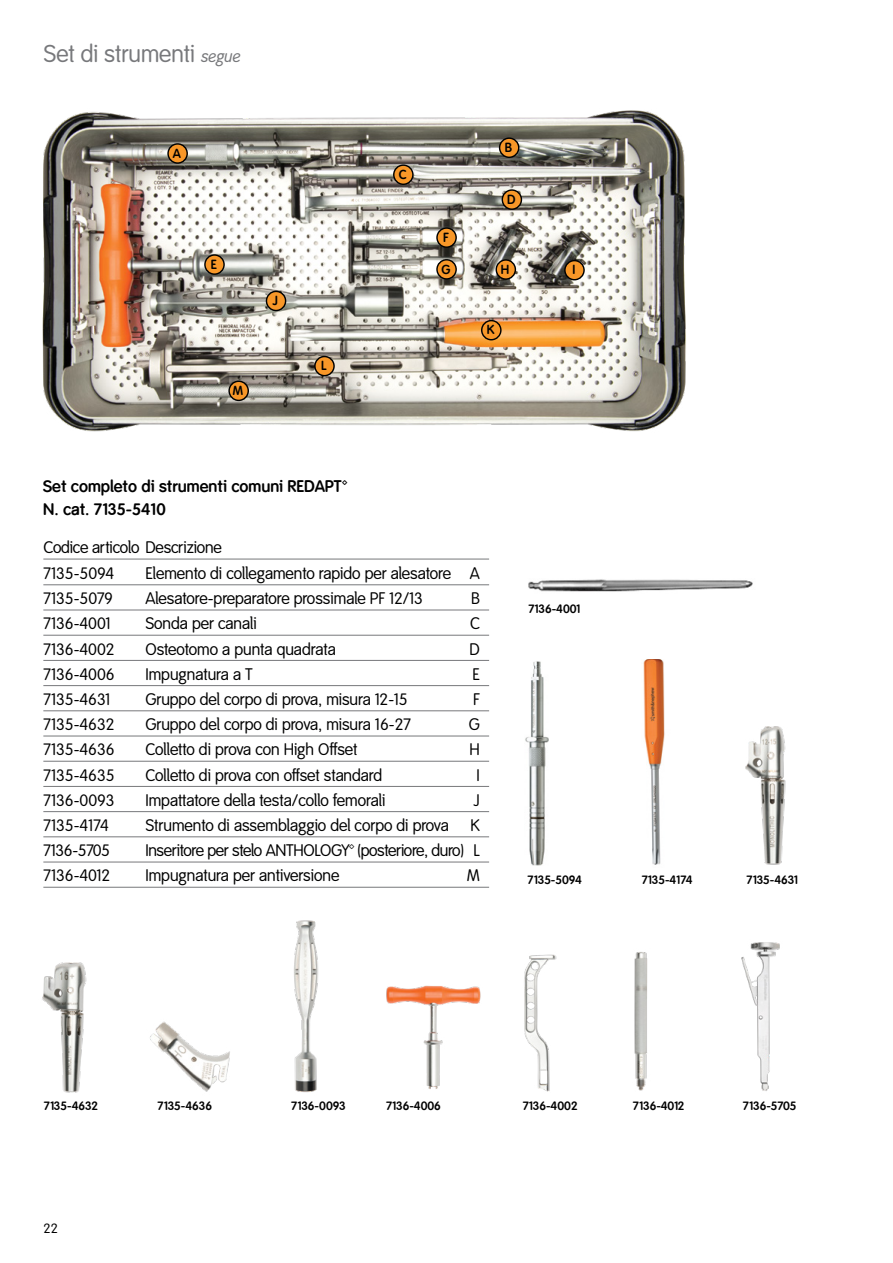
<style>
.page{position:relative;width:893px;height:1263px;background:#fff}
.page>*{position:absolute;margin:0;border:0;box-sizing:border-box;transform-origin:0 0}
.t1{font:24px "Smith&Nephew";color:#77787b}
.t2{font:16.5px/25.8px "Smith&Nephew";color:#000}
.t3{font:700 16.5px/22.8px "Smith&Nephew";color:#000}
.t4{font:16.5px "Smith&Nephew";letter-spacing:-.02em;color:#000}
.t5{font:16.5px "Smith&Nephew";letter-spacing:-.035em;color:#000}
.t6{font:13.5px "Smith&Nephew";color:#000}
.t7{font:700 12.9px "Smith&Nephew";color:#000}
.t8{font:700 12px "Smith&Nephew";color:#000}
.s1{font-style:italic;font-size:16.5px}
</style>
<div class="page">
<hr style="left:43px;top:559px;width:446px;height:1px;background:#77787b">
<hr style="left:43px;top:584px;width:446px;height:1px;background:#77787b">
<hr style="left:43px;top:610px;width:446px;height:1px;background:#77787b">
<hr style="left:43px;top:635px;width:446px;height:1px;background:#77787b">
<hr style="left:43px;top:660px;width:446px;height:1px;background:#77787b">
<hr style="left:43px;top:685px;width:446px;height:1px;background:#77787b">
<hr style="left:43px;top:710px;width:446px;height:1px;background:#77787b">
<hr style="left:43px;top:736px;width:446px;height:1px;background:#77787b">
<hr style="left:43px;top:761px;width:446px;height:1px;background:#77787b">
<hr style="left:43px;top:786px;width:446px;height:1px;background:#77787b">
<hr style="left:43px;top:811px;width:446px;height:1px;background:#77787b">
<hr style="left:43px;top:836px;width:446px;height:1px;background:#77787b">
<hr style="left:43px;top:862px;width:446px;height:1px;background:#77787b">
<hr style="left:43px;top:887px;width:446px;height:1px;background:#77787b">
<img style="left:42px;top:110px;width:644px;height:322px">
<svg style="left:168px;top:144px;width:19px;height:19px"></svg>
<div style="left:167px;top:143px;width:21px;height:21px;border:1px solid #000;border-radius:50%"></div>
<div style="left:500px;top:138px;width:19px;height:19px;background:#f89728;border-radius:50%"></div>
<div style="left:499px;top:137px;width:20px;height:21px;border:1px solid #000;border-radius:50%"></div>
<div style="left:315px;top:356px;width:19px;height:20px;background:#f89728;border-radius:50%"></div>
<div style="left:314px;top:356px;width:21px;height:20px;border:1px solid #000;border-radius:50%"></div>
<svg style="left:229px;top:381px;width:19px;height:19px"></svg>
<div style="left:228px;top:380px;width:21px;height:21px;border:1px solid #000;border-radius:50%"></div>
<svg style="left:394px;top:165px;width:19px;height:19px"></svg>
<div style="left:393px;top:164px;width:21px;height:21px;border:1px solid #000;border-radius:50%"></div>
<div style="left:502px;top:190px;width:19px;height:19px;background:#f89728;border-radius:50%"></div>
<div style="left:502px;top:189px;width:20px;height:21px;border:1px solid #000;border-radius:50%"></div>
<svg style="left:205px;top:255px;width:19px;height:19px"></svg>
<div style="left:204px;top:254px;width:21px;height:21px;border:1px solid #000;border-radius:50%"></div>
<svg style="left:437px;top:228px;width:19px;height:19px"></svg>
<div style="left:436px;top:227px;width:21px;height:21px;border:1px solid #000;border-radius:50%"></div>
<svg style="left:437px;top:260px;width:19px;height:19px"></svg>
<div style="left:436px;top:259px;width:21px;height:21px;border:1px solid #000;border-radius:50%"></div>
<svg style="left:496px;top:260px;width:19px;height:19px"></svg>
<div style="left:495px;top:259px;width:21px;height:21px;border:1px solid #000;border-radius:50%"></div>
<div style="left:565px;top:261px;width:19px;height:19px;background:#f89728;border-radius:50%"></div>
<div style="left:564px;top:260px;width:21px;height:20px;border:1px solid #000;border-radius:50%"></div>
<div style="left:266px;top:291px;width:20px;height:19px;background:#f89728;border-radius:50%"></div>
<div style="left:266px;top:291px;width:20px;height:20px;border:1px solid #000;border-radius:50%"></div>
<div style="left:482px;top:321px;width:19px;height:19px;background:#f89728;border-radius:50%"></div>
<div style="left:481px;top:320px;width:21px;height:20px;border:1px solid #000;border-radius:50%"></div>
<img style="left:525px;top:661px;width:23px;height:204px">
<img style="left:643px;top:659px;width:22px;height:206px">
<img style="left:745px;top:726px;width:41px;height:139px">
<img style="left:42px;top:962px;width:45px;height:131px">
<img style="left:150px;top:1021px;width:80px;height:71px">
<img style="left:294px;top:920px;width:24px;height:173px">
<img style="left:386px;top:985px;width:95px;height:104px">
<img style="left:524px;top:954px;width:33px;height:138px">
<img style="left:634px;top:952px;width:14px;height:139px">
<img style="left:741px;top:942px;width:39px;height:149px">
<img style="left:528px;top:579px;width:225px;height:13px">
<h1 class="t1" style="left:44px;top:39px;width:199px">Set di strumenti <span class="s1">segue</span></h1>
<p class="t7" style="left:173px;top:146px;width:10px">A</p>
<p class="t7" style="left:211px;top:257px;width:8px">E</p>
<p class="t7" style="left:273px;top:293px;width:7px">J</p>
<p class="t7" style="left:233px;top:383px;width:12px">M</p>
<p class="t7" style="left:321px;top:358px;width:7px">L</p>
<p class="t7" style="left:399px;top:167px;width:9px">C</p>
<p class="t7" style="left:505px;top:140px;width:9px">B</p>
<p class="t7" style="left:507px;top:192px;width:10px">D</p>
<p class="t7" style="left:443px;top:230px;width:7px">F</p>
<p class="t7" style="left:441px;top:262px;width:10px">G</p>
<p class="t7" style="left:501px;top:262px;width:10px">H</p>
<p class="t7" style="left:572px;top:262px;width:4px">I</p>
<p class="t7" style="left:487px;top:322px;width:9px">K</p>
<p class="t3" style="left:43px;top:475px;width:306px">Set completo di strumenti comuni REDAPT™<br>N. cat. 7135-5410</p>
<p class="t2" style="left:43px;top:535px;width:180px">Codice articolo Descrizione<br>7135-5094</p>
<p class="t2" style="left:145px;top:561px;width:336px">Elemento di collegamento rapido per alesatore A</p>
<p class="t2" style="left:43px;top:586px;width:71px">7135-5079</p>
<p class="t2" style="left:145px;top:586px;width:279px">Alesatore-preparatore prossimale PF 12/13</p>
<p class="t2" style="left:471px;top:586px;width:10px">B</p>
<p class="t2" style="left:43px;top:611px;width:69px">7136-4001</p>
<p class="t2" style="left:145px;top:611px;width:113px">Sonda per canali</p>
<p class="t2" style="left:470px;top:611px;width:11px">C</p>
<p class="t2" style="left:43px;top:636px;width:73px">7136-4002</p>
<p class="t2" style="left:145px;top:636px;width:192px">Osteotomo a punta quadrata</p>
<p class="t2" style="left:470px;top:636px;width:12px">D</p>
<p class="t2" style="left:43px;top:662px;width:73px">7136-4006</p>
<p class="t2" style="left:145px;top:662px;width:109px">Impugnatura a T</p>
<p class="t2" style="left:472px;top:662px;width:9px">E</p>
<p class="t2" style="left:43px;top:687px;width:69px">7135-4631</p>
<p class="t2" style="left:145px;top:687px;width:264px">Gruppo del corpo di prova, misura 12-15</p>
<p class="t2" style="left:473px;top:687px;width:8px">F</p>
<p class="t2" style="left:43px;top:712px;width:73px">7135-4632</p>
<p class="t2" style="left:145px;top:712px;width:267px">Gruppo del corpo di prova, misura 16-27</p>
<p class="t2" style="left:469px;top:712px;width:13px">G</p>
<p class="t2" style="left:43px;top:737px;width:73px">7135-4636</p>
<p class="t2" style="left:145px;top:737px;width:214px">Colletto di prova con High Offset</p>
<p class="t2" style="left:470px;top:737px;width:12px">H</p>
<p class="t2" style="left:43px;top:762px;width:73px">7135-4635</p>
<p class="t2" style="left:145px;top:762px;width:238px">Colletto di prova con offset standard</p>
<p class="t2" style="left:477px;top:762px;width:5px">I</p>
<p class="t2" style="left:43px;top:788px;width:73px">7136-0093</p>
<p class="t2" style="left:145px;top:788px;width:242px">Impattatore della testa/collo femorali</p>
<p class="t2" style="left:474px;top:788px;width:7px">J</p>
<p class="t2" style="left:43px;top:813px;width:67px">7135-4174</p>
<p class="t2" style="left:145px;top:813px;width:305px">Strumento di assemblaggio del corpo di prova</p>
<p class="t2" style="left:470px;top:813px;width:11px">K</p>
<p class="t5" style="left:43px;top:841px;width:68px">7136-5705</p>
<p class="t4" style="left:145px;top:841px;width:336px">Inseritore per stelo ANTHOLOGY™ (posteriore, duro) L</p>
<p class="t2" style="left:43px;top:863px;width:68px">7136-4012</p>
<p class="t2" style="left:145px;top:863px;width:195px">Impugnatura per antiversione</p>
<p class="t2" style="left:467px;top:863px;width:15px">M</p>
<p class="t8" style="left:528px;top:602px;width:54px">7136-4001</p>
<p class="t8" style="left:528px;top:873px;width:56px">7135-5094</p>
<p class="t8" style="left:642px;top:873px;width:52px">7135-4174</p>
<p class="t8" style="left:746px;top:873px;width:53px">7135-4631</p>
<p class="t8" style="left:44px;top:1098px;width:56px">7135-4632</p>
<p class="t8" style="left:158px;top:1098px;width:56px">7135-4636</p>
<p class="t8" style="left:291px;top:1098px;width:56px">7136-0093</p>
<p class="t8" style="left:386px;top:1098px;width:56px">7136-4006</p>
<p class="t8" style="left:523px;top:1098px;width:56px">7136-4002</p>
<p class="t8" style="left:633px;top:1098px;width:53px">7136-4012</p>
<p class="t8" style="left:743px;top:1098px;width:55px">7136-5705</p>
<p class="t6" style="left:44px;top:1221px;width:16px">22</p>
</div>
